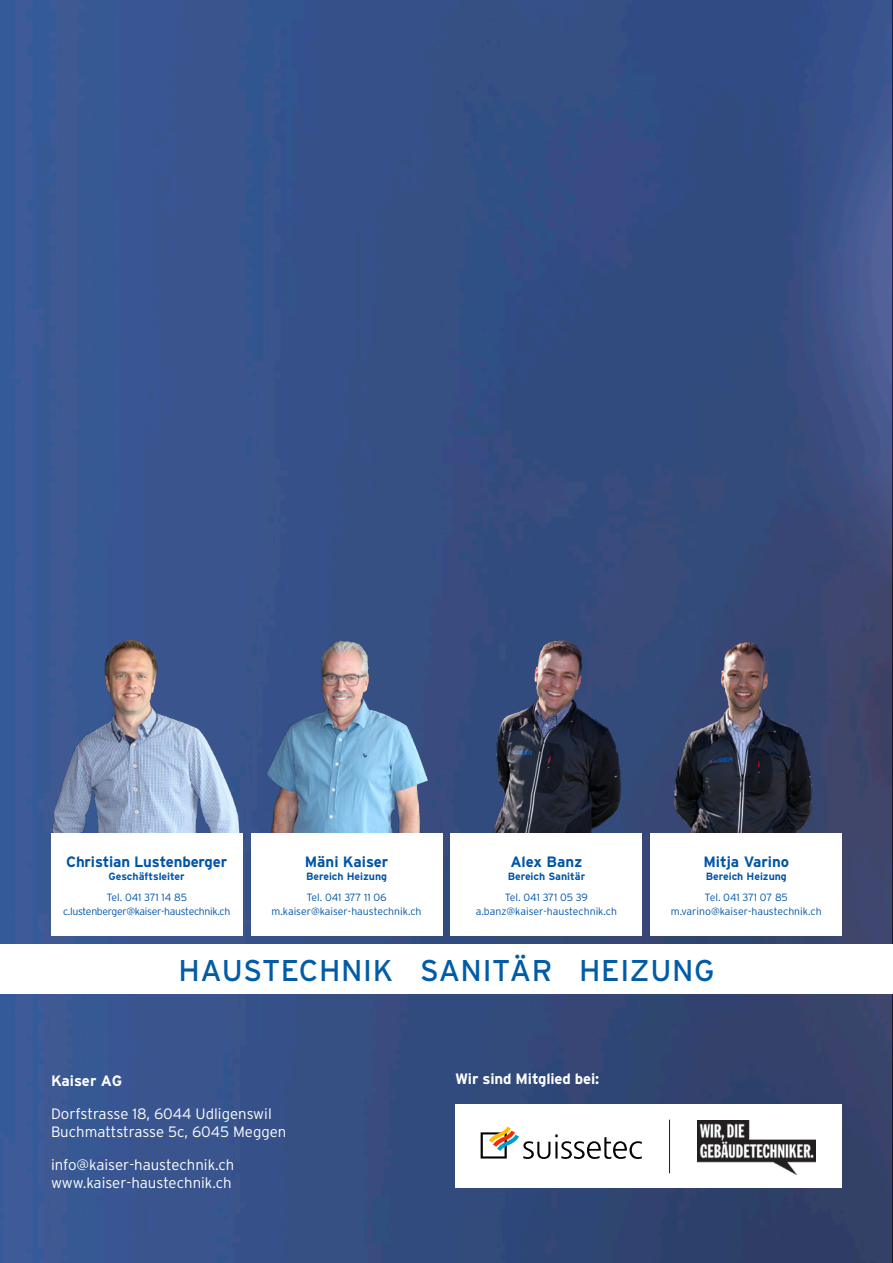
<style>
.page{position:relative;width:893px;height:1263px;background:#fff}
.page>*{position:absolute;margin:0;border:0;box-sizing:border-box;transform-origin:0 0}
.t1{font:30px "Interstate";letter-spacing:.02em;color:#005ca7}
.t2{font:300 15px/18px "Interstate";color:#fff}
.t3{font:700 15px "Interstate";letter-spacing:-.01em;color:#0155a7}
.t4{font:700 15px "Interstate";letter-spacing:-.01em;color:#fff}
.t5{font:300 10.5px/13.5px "Interstate";letter-spacing:-.005em;color:#0155a7;text-align:center}
.t6{font:700 10.5px "Interstate";color:#0155a7}
.t7{font:300 10.5px/13.5px "Interstate";letter-spacing:-.03em;color:#0155a7;text-align:center}
</style>
<div class="page">
<img style="left:0;top:0;width:893px;height:1263px">
<img style="left:44px;top:607px;width:275px;height:234px">
<img style="left:253px;top:611px;width:179px;height:223px">
<div style="left:0;top:944px;width:893px;height:50px;background:#fff"></div>
<div style="left:51px;top:834px;width:191px;height:102px;background:#fff"></div>
<div style="left:251px;top:834px;width:191px;height:102px;background:#fff"></div>
<img style="left:468px;top:614px;width:168px;height:220px">
<img style="left:665px;top:627px;width:163px;height:207px">
<div style="left:451px;top:834px;width:191px;height:102px;background:#fff"></div>
<div style="left:651px;top:834px;width:191px;height:102px;background:#fff"></div>
<div style="left:455px;top:1105px;width:386px;height:83px;background:#fff"></div>
<img style="left:697px;top:1121px;width:119px;height:53px">
<hr style="left:669px;top:1120px;width:1px;height:53px;background:#231f20">
<svg style="left:481px;top:1126px;width:161px;height:33px"></svg>
<h2 class="t3" style="left:66px;top:853px;width:163px">Christian Lustenberger</h2>
<p class="t6" style="left:109px;top:871px;width:78px">Geschäftsleiter</p>
<p class="t7" style="left:63px;top:891px;width:169px">Tel. 041 371 14 85 c.lustenberger@kaiser-haustechnik.ch</p>
<h2 class="t3" style="left:305px;top:853px;width:85px">Mäni Kaiser</h2>
<p class="t6" style="left:306px;top:871px;width:83px">Bereich Heizung</p>
<p class="t5" style="left:272px;top:891px;width:152px">Tel. 041 377 11 06 m.kaiser@kaiser-haustechnik.ch</p>
<h2 class="t3" style="left:510px;top:853px;width:74px">Alex Banz</h2>
<p class="t6" style="left:508px;top:871px;width:79px">Bereich Sanitär</p>
<p class="t5" style="left:476px;top:891px;width:143px">Tel. 041 371 05 39 a.banz@kaiser-haustechnik.ch</p>
<h2 class="t3" style="left:703px;top:853px;width:87px">Mitja Varino</h2>
<p class="t6" style="left:706px;top:871px;width:83px">Bereich Heizung</p>
<p class="t5" style="left:671px;top:891px;width:152px">Tel. 041 371 07 85 m.varino@kaiser-haustechnik.ch</p>
<h1 class="t1" style="left:179px;top:954px;width:537px">HAUSTECHNIK SANITÄR HEIZUNG</h1>
<h2 class="t4" style="left:51px;top:1072px;width:73px">Kaiser AG</h2>
<h2 class="t2" style="left:51px;top:1105px;width:237px">Dorfstrasse 18, 6044 Udligenswil<br>Buchmattstrasse 5c, 6045 Meggen</h2>
<h2 class="t2" style="left:51px;top:1156px;width:185px">info@kaiser-haustechnik.ch www.kaiser-haustechnik.ch</h2>
<h2 class="t4" style="left:455px;top:1071px;width:146px">Wir sind Mitglied bei:</h2>
</div>
